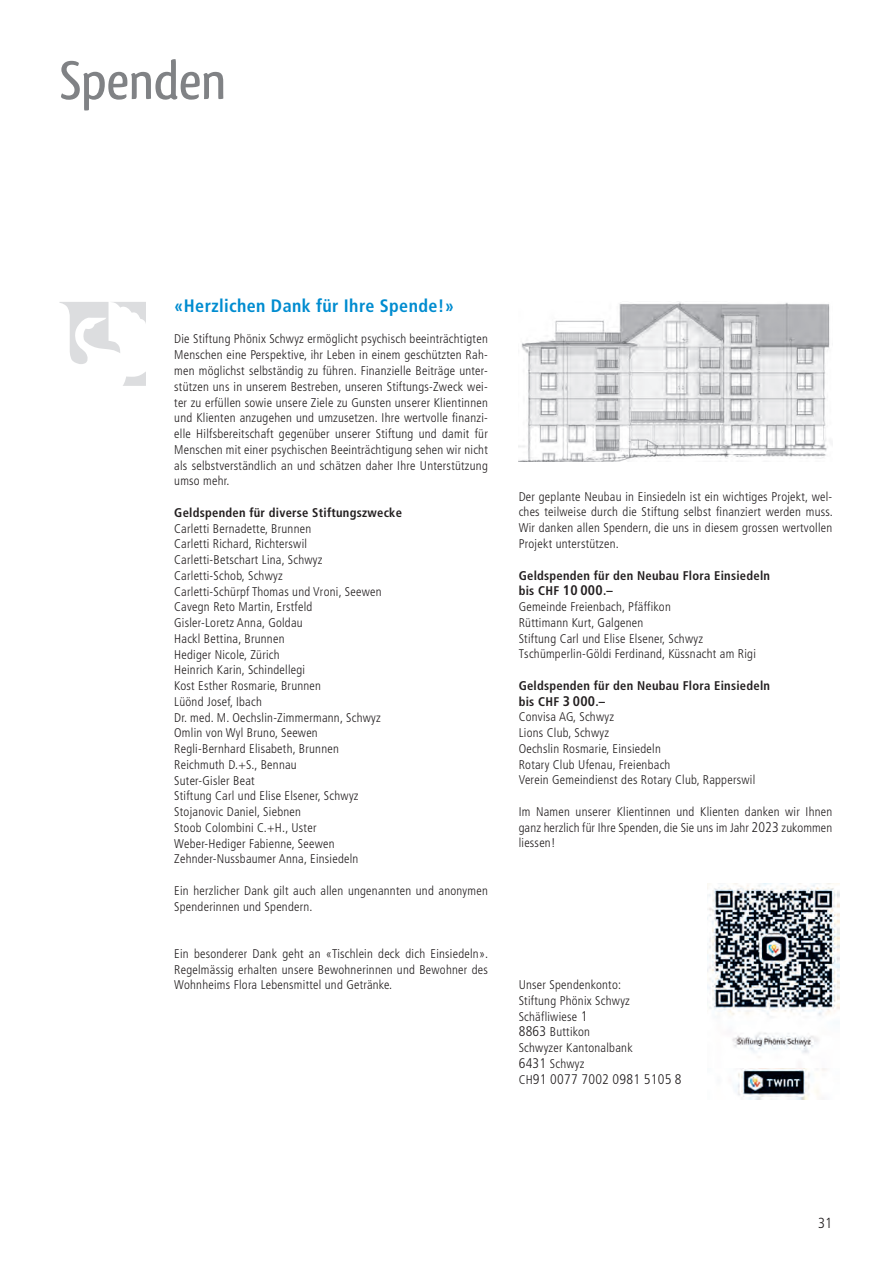
<style>
.page{position:relative;width:893px;height:1263px;background:#fff}
.page>*{position:absolute;margin:0;border:0;box-sizing:border-box;transform-origin:0 0}
.t1{font:500 56.25px "Qlassik";letter-spacing:-.005em;color:#808285}
.t2{font:700 condensed 18px "Frutiger LT Std";letter-spacing:.02em;color:#008cd0}
.t3{font:300 condensed 14.55px "Frutiger LT Std";color:#231f20}
.t4{font:300 condensed 13.95px "Frutiger LT Std";letter-spacing:.02em;color:#231f20}
.t5{font:300 condensed 12.6px/15.8px "Frutiger LT Std";letter-spacing:.02em;color:#231f20}
.t6{font:700 condensed 12.6px "Frutiger LT Std";letter-spacing:.02em;color:#231f20}
.s1{font-weight:700}
.s2{font-weight:700;font-size:13.95px}
.s3{font-size:13.95px}
.s4{font-size:12.6px}
</style>
<div class="page">
<svg style="left:59px;top:302px;width:87px;height:62px"></svg>
<svg style="left:123px;top:372px;width:23px;height:14px"></svg>
<img style="left:519px;top:302px;width:311px;height:159px">
<img style="left:708px;top:883px;width:131px;height:216px">
<h1 class="t1" style="left:59px;top:47px;width:168px">Spenden</h1>
<h2 class="t2" style="left:174px;top:295px;width:281px">«Herzlichen Dank für Ihre Spende!»</h2>
<p class="t5" style="left:174px;top:331px;width:315px;text-align:justify">Die Stiftung Phönix Schwyz ermöglicht psychisch beeinträchtigten Menschen eine Perspektive, ihr Leben in einem geschützten Rah&shy;men möglichst selbständig zu führen. Finanzielle Beiträge unter&shy;stützen uns in unserem Bestreben, unseren Stiftungs-Zweck wei&shy;ter zu erfüllen sowie unsere Ziele zu Gunsten unserer Klientinnen und Klienten anzugehen und umzusetzen. Ihre wertvolle finanzi&shy;elle Hilfsbereitschaft gegenüber unserer Stiftung und damit für Menschen mit einer psychischen Beeinträchtigung sehen wir nicht als selbstverständlich an und schätzen daher Ihre Unterstützung umso mehr.</p>
<p class="t6" style="left:174px;top:505px;width:229px">Geldspenden für diverse Stiftungszwecke</p>
<p class="t5" style="left:174px;top:520px;width:209px">Carletti Bernadette, Brunnen<br>Carletti Richard, Richterswil<br>Carletti-Betschart Lina, Schwyz<br>Carletti-Schob, Schwyz<br>Carletti-Schürpf Thomas und Vroni, Seewen<br>Cavegn Reto Martin, Erstfeld<br>Gisler-Loretz Anna, Goldau<br>Hackl Bettina, Brunnen<br>Hediger Nicole, Zürich<br>Heinrich Karin, Schindellegi<br>Kost Esther Rosmarie, Brunnen<br>Lüönd Josef, Ibach<br>Dr. med. M. Oechslin-Zimmermann, Schwyz<br>Omlin von Wyl Bruno, Seewen<br>Regli-Bernhard Elisabeth, Brunnen<br>Reichmuth D.+S., Bennau<br>Suter-Gisler Beat<br>Stiftung Carl und Elise Elsener, Schwyz<br>Stojanovic Daniel, Siebnen<br>Stoob Colombini C.+H., Uster<br>Weber-Hediger Fabienne, Seewen<br>Zehnder-Nussbaumer Anna, Einsiedeln</p>
<p class="t5" style="left:174px;top:883px;width:315px">Ein herzlicher Dank gilt auch allen ungenannten und anonymen<br>Spenderinnen und Spendern.</p>
<p class="t5" style="left:174px;top:946px;width:316px;text-align:justify">Ein besonderer Dank geht an «Tischlein deck dich Einsiedeln».<br>Regelmässig erhalten unsere Bewohnerinnen und Bewohner des Wohnheims Flora Lebensmittel und Getränke.</p>
<p class="t5" style="left:519px;top:489px;width:316px;text-align:justify">Der geplante Neubau in Einsiedeln ist ein wichtiges Projekt, wel&shy;ches teilweise durch die Stiftung selbst finanziert werden muss.<br>Wir danken allen Spendern, die uns in diesem grossen wertvollen Projekt unterstützen.</p>
<p class="t5" style="left:519px;top:567px;width:253px"><span class="s1">Geldspenden für den Neubau Flora Einsiedeln bis CHF</span> <span class="s2">10 000</span><span class="s1">.–<br></span>Gemeinde Freienbach, Pfäffikon<br>Rüttimann Kurt, Galgenen<br>Stiftung Carl und Elise Elsener, Schwyz Tschümperlin-Göldi Ferdinand, Küssnacht am Rigi</p>
<p class="t5" style="left:519px;top:678px;width:253px"><span class="s1">Geldspenden für den Neubau Flora Einsiedeln bis CHF</span> <span class="s2">3 000</span><span class="s1">.–<br></span>Convisa AG, Schwyz<br>Lions Club, Schwyz<br>Oechslin Rosmarie, Einsiedeln<br>Rotary Club Ufenau, Freienbach<br>Verein Gemeindienst des Rotary Club, Rapperswil</p>
<p class="t5" style="left:519px;top:804px;width:315px;text-align:justify">Im Namen unserer Klientinnen und Klienten danken wir Ihnen ganz herzlich für Ihre Spenden, die Sie uns im Jahr <span class="s3">2023</span> zukommen liessen!</p>
<p class="t5" style="left:519px;top:977px;width:115px">Unser Spendenkonto:<br>Stiftung Phönix Schwyz<br>Schäfliwiese <span class="s3">1<br>8863</span> Buttikon<br>Schwyzer Kantonalbank<br><span class="s3">6431</span> Schwyz</p>
<p class="t4" style="left:519px;top:1071px;width:164px"><span class="s4">CH</span>91 0077 7002 0981 5105 8</p>
<p class="t3" style="left:818px;top:1214px;width:16px">31</p>
</div>
